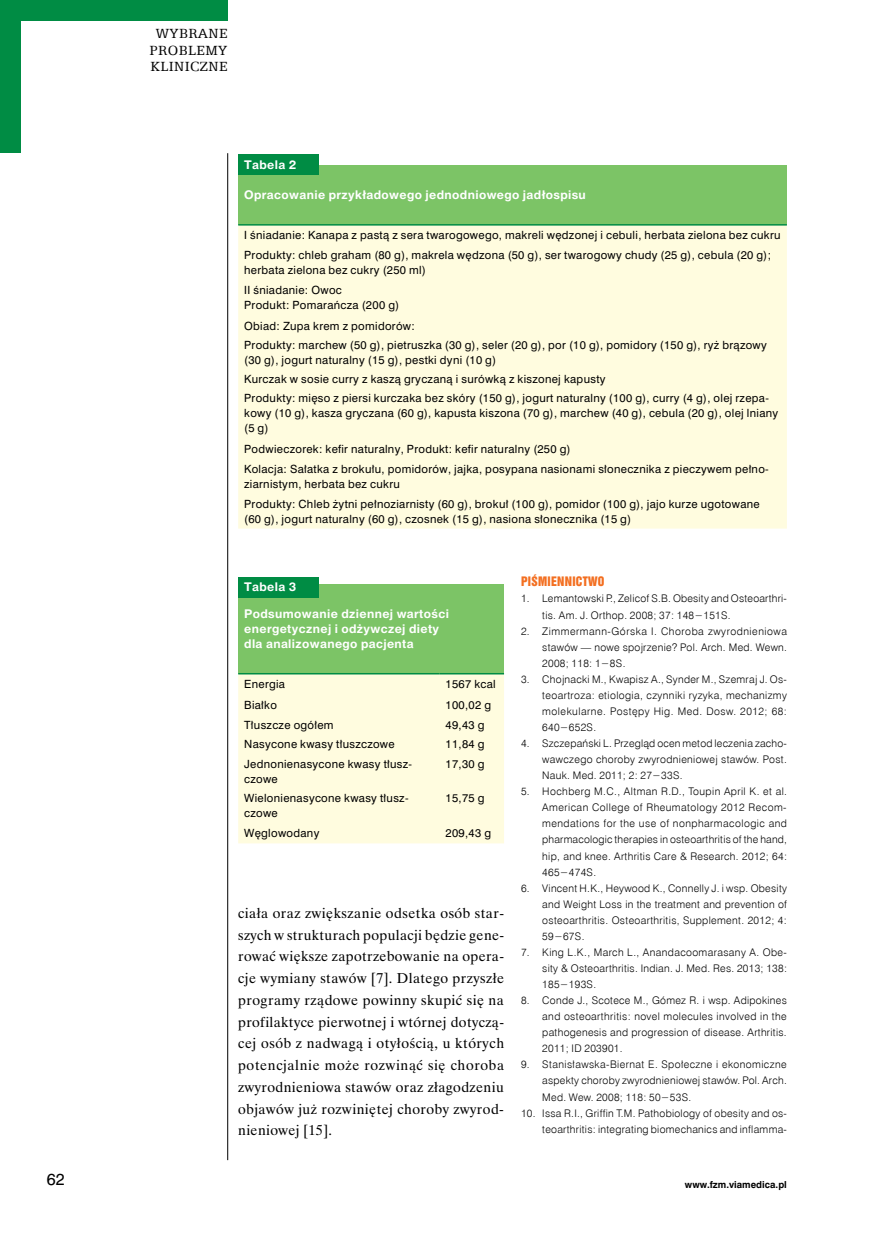
<style>
.page{position:relative;width:872px;height:1234px;background:#fff}
.page>*{position:absolute;margin:0;border:0;box-sizing:border-box;transform-origin:0 0}
.t1{font:15px/16.5px "Egyptian 505 EU";letter-spacing:.03em;color:#000;text-align:center}
.t2{font:15px "Swis 721 PL";color:#000}
.t3{font:14.25px/21.8px "Time Ibis EE";letter-spacing:.03em;color:#000;text-align:justify}
.t4{font:700 12px/15px "Switzer EFN";letter-spacing:.03em;color:#fff}
.t5{font:12px "Swis 921 EU";letter-spacing:.025em;color:#f36f21}
.t6{font:10.5px/16px "Swis 721 Lt EU";letter-spacing:.025em;color:#000;text-align:justify}
.t7{font:10.5px/19.4px "Swis 721 PL";letter-spacing:.03em;color:#000}
.t8{font:700 9px "Swis 721 PL";color:#000}
</style>
<div class="page">
<hr style="left:227px;top:153px;width:1px;height:1006px;background:#000">
<div style="left:0;top:0;width:227px;height:21px;background:#008c44"></div>
<div style="left:0;top:0;width:21px;height:153px;background:#008c44"></div>
<div style="left:238px;top:165px;width:549px;height:60px;background:#7cc466"></div>
<div style="left:238px;top:225px;width:549px;height:303px;background:#fffcdf"></div>
<hr style="left:238px;top:224px;width:549px;height:1px;background:#008c44">
<div style="left:238px;top:584px;width:266px;height:89px;background:#7cc466"></div>
<div style="left:238px;top:674px;width:266px;height:169px;background:#fffcdf"></div>
<hr style="left:238px;top:672px;width:201px;height:2px;background:#008c44">
<hr style="left:439px;top:672px;width:65px;height:2px;background:#008c44">
<div style="left:238px;top:154px;width:81px;height:21px;background:#008c44"></div>
<div style="left:238px;top:576px;width:81px;height:21px;background:#008c44"></div>
<h1 class="t1" style="left:149px;top:25px;width:79px">WYBRANE<br>PROBLEMY<br>KLINICZNE</h1>
<p class="t4" style="left:244px;top:157px;width:54px">Tabela 2</p>
<p class="t4" style="left:244px;top:188px;width:343px">Opracowanie przykładowego jednodniowego jadłospisu</p>
<p class="t7" style="left:244px;top:225px;width:538px">I śniadanie: Kanapa z pastą z sera twarogowego, makreli wędzonej i cebuli, herbata zielona bez cukru<br>Produkty: chleb graham (80 g), makrela wędzona (50 g), ser twarogowy chudy (25 g), cebula (20 g);</p>
<p class="t7" style="left:244px;top:259px;width:183px;line-height:20.4px">herbata zielona bez cukry (250 ml)<br>II śniadanie: Owoc</p>
<p class="t7" style="left:244px;top:295px;width:172px;line-height:20.4px">Produkt: Pomarańcza (200 g)<br>Obiad: Zupa krem z pomidorów:</p>
<p class="t7" style="left:244px;top:337px;width:524px;line-height:15px">Produkty: marchew (50 g), pietruszka (30 g), seler (20 g), por (10 g), pomidory (150 g), ryż brązowy (30 g), jogurt naturalny (15 g), pestki dyni (10 g)</p>
<p class="t7" style="left:244px;top:369px;width:526px">Kurczak w sosie curry z kaszą gryczaną i surówką z kiszonej kapusty<br>Produkty: mięso z piersi kurczaka bez skóry (150 g), jogurt naturalny (100 g), curry (4 g), olej rzepa-</p>
<p class="t7" style="left:244px;top:405px;width:535px;line-height:15px">kowy (10 g), kasza gryczana (60 g), kapusta kiszona (70 g), marchew (40 g), cebula (20 g), olej lniany (5 g)</p>
<p class="t7" style="left:244px;top:438px;width:526px;line-height:20.4px">Podwieczorek: kefir naturalny, Produkt: kefir naturalny (250 g)<br>Kolacja: Sałatka z brokułu, pomidorów, jajka, posypana nasionami słonecznika z pieczywem pełno-</p>
<p class="t7" style="left:244px;top:474px;width:517px">ziarnistym, herbata bez cukru<br>Produkty: Chleb żytni pełnoziarnisty (60 g), brokuł (100 g), pomidor (100 g), jajo kurze ugotowane</p>
<p class="t7" style="left:244px;top:508px;width:388px">(60 g), jogurt naturalny (60 g), czosnek (15 g), nasiona słonecznika (15 g)</p>
<p class="t4" style="left:244px;top:579px;width:54px">Tabela 3</p>
<p class="t4" style="left:244px;top:606px;width:206px">Podsumowanie dziennej wartości energetycznej i odżywczej diety dla analizowanego pacjenta</p>
<p class="t7" style="left:244px;top:674px;width:42px">Energia</p>
<p class="t7" style="left:445px;top:674px;width:52px">1567 kcal</p>
<p class="t7" style="left:244px;top:694px;width:34px">Białko</p>
<p class="t7" style="left:445px;top:694px;width:47px">100,02 g</p>
<p class="t7" style="left:244px;top:715px;width:169px">Tłuszcze ogółem<br>Nasycone kwasy tłuszczowe<br>Jednonienasycone kwasy tłusz-</p>
<p class="t7" style="left:244px;top:768px;width:166px">czowe<br>Wielonienasycone kwasy tłusz-</p>
<p class="t7" style="left:244px;top:803px;width:35px">czowe</p>
<p class="t7" style="left:445px;top:715px;width:41px;text-align:justify">49,43 g 11,84 g 17,30 g</p>
<p class="t7" style="left:445px;top:788px;width:41px">15,75 g</p>
<p class="t7" style="left:244px;top:823px;width:77px">Węglowodany</p>
<p class="t7" style="left:445px;top:823px;width:47px">209,43 g</p>
<p class="t3" style="left:238px;top:901px;width:267px">ciała oraz zwiększanie odsetka osób star&shy;szych w strukturach populacji będzie gene&shy;rować większe zapotrzebowanie na opera&shy;cje wymiany stawów [7]. Dlatego przyszłe programy rządowe powinny skupić się na profilaktyce pierwotnej i wtórnej dotyczą&shy;cej osób z nadwagą i otyłością, u których potencjalnie może rozwinąć się choroba zwyrodnieniowa stawów oraz złagodzeniu objawów już rozwiniętej choroby zwyrod&shy;nieniowej [15].</p>
<p class="t5" style="left:521px;top:573px;width:84px">PIŚMIENNICTWO</p>
<p class="t6" style="left:542px;top:590px;width:246px;text-indent:-21px">1. Lemantowski P., Zelicof S.B. Obesity and Osteoarthri&shy;tis. Am. J. Orthop. 2008; 37: 148−151S.</p>
<p class="t6" style="left:542px;top:623px;width:246px;text-indent:-21px">2. Zimmermann-Górska I. Choroba zwyrodnieniowa stawów — nowe spojrzenie? Pol. Arch. Med. Wewn.<br>2008; 118: 1−8S.</p>
<p class="t6" style="left:542px;top:671px;width:246px;text-indent:-21px">3. Chojnacki M., Kwapisz A., Synder M., Szemraj J. Os&shy;teoartroza: etiologia, czynniki ryzyka, mechanizmy molekularne. Postępy Hig. Med. Dosw. 2012; 68:<br>640−652S.</p>
<p class="t6" style="left:542px;top:735px;width:246px;text-indent:-21px">4. Szczepański L. Przegląd ocen metod leczenia zacho&shy;wawczego choroby zwyrodnieniowej stawów. Post.<br>Nauk. Med. 2011; 2: 27−33S.</p>
<p class="t6" style="left:542px;top:783px;width:246px;text-indent:-21px">5. Hochberg M.C., Altman R.D., Toupin April K. et al.<br>American College of Rheumatology 2012 Recom&shy;mendations for the use of nonpharmacologic and pharmacologic therapies in osteoarthritis of the hand, hip, and knee. Arthritis Care &amp; Research. 2012; 64:<br>465−474S.</p>
<p class="t6" style="left:542px;top:879px;width:246px;text-indent:-21px">6. Vincent H.K., Heywood K., Connelly J. i wsp. Obesity and Weight Loss in the treatment and prevention of osteoarthritis. Osteoarthritis, Supplement. 2012; 4:<br>59−67S.</p>
<p class="t6" style="left:542px;top:944px;width:246px;text-indent:-21px">7. King L.K., March L., Anandacoomarasany A. Obe&shy;sity &amp; Osteoarthritis. Indian. J. Med. Res. 2013; 138:<br>185−193S.</p>
<p class="t6" style="left:542px;top:992px;width:246px;text-indent:-21px">8. Conde J., Scotece M., Gómez R. i wsp. Adipokines and osteoarthritis: novel molecules involved in the pathogenesis and progression of disease. Arthritis.<br>2011; ID 203901.</p>
<p class="t6" style="left:542px;top:1056px;width:246px;text-indent:-21px">9. Stanisławska-Biernat E. Społeczne i ekonomiczne aspekty choroby zwyrodnieniowej stawów. Pol. Arch.<br>Med. Wew. 2008; 118: 50−53S.</p>
<p class="t6" style="left:521px;top:1104px;width:267px;text-align:right">10. Issa R.I., Griffin T.M. Pathobiology of obesity and os&shy;teoarthritis: integrating biomechanics and inflamma-</p>
<h1 class="t2" style="left:47px;top:1169px;width:19px">62</h1>
<p class="t8" style="left:685px;top:1178px;width:103px">www.fzm.viamedica.pl</p>
</div>
